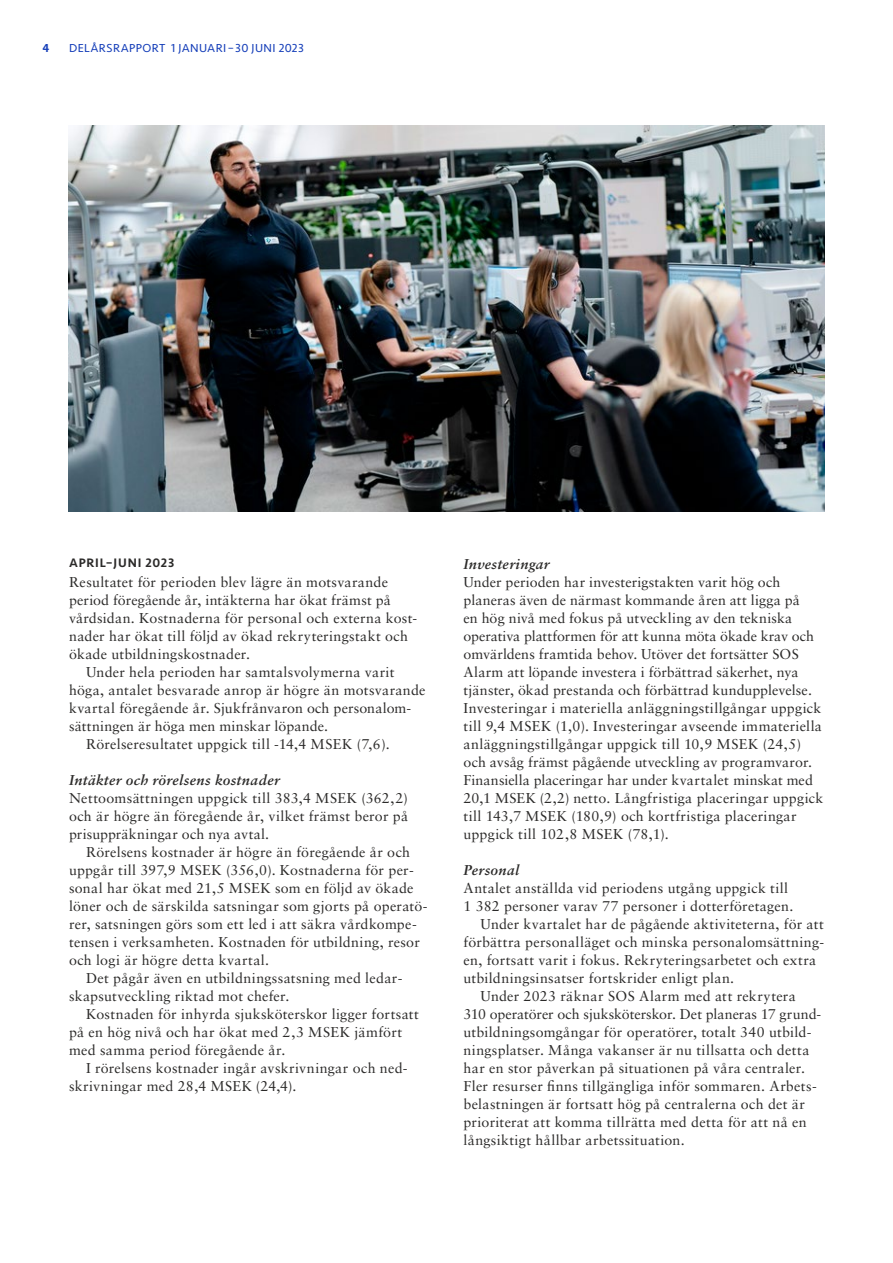
<style>
.page{position:relative;width:893px;height:1263px;background:#fff}
.page>*{position:absolute;margin:0;border:0;box-sizing:border-box;transform-origin:0 0}
.t1{font:14.25px/18px "Sabon LT Std";letter-spacing:.015em;color:#2b2a29;text-align:justify}
.t2{font:italic 700 14.25px "Sabon LT Std";letter-spacing:.025em;color:#2b2a29}
.t3{font:14.25px "Sabon LT Std";letter-spacing:-.005em;color:#2b2a29}
.t4{font:500 12.75px "Seravek";letter-spacing:.065em;color:#2b2a29}
.t5{font:12px "Seravek";letter-spacing:.035em;color:#163fb9}
.t6{font:500 12px "Seravek";color:#163fb9}
</style>
<div class="page">
<img style="left:68px;top:125px;width:757px;height:387px">
<p class="t6" style="left:43px;top:40px;width:8px">4</p>
<p class="t5" style="left:69px;top:40px;width:236px">DELÅRSRAPPORT 1 JANUARI–30 JUNI 2023</p>
<p class="t4" style="left:69px;top:555px;width:107px">APRIL–JUNI 2023</p>
<p class="t1" style="left:69px;top:573px;width:321px">Resultatet för perioden blev lägre än motsvarande</p>
<p class="t1" style="left:69px;top:591px;width:323px">period föregående år, intäkterna har ökat främst på</p>
<p class="t1" style="left:69px;top:609px;width:350px">vårdsidan. Kostnaderna för personal och externa kost-</p>
<p class="t1" style="left:69px;top:627px;width:341px">nader har ökat till följd av ökad rekryteringstakt och</p>
<p class="t1" style="left:69px;top:645px;width:183px">ökade utbildningskostnader.</p>
<p class="t1" style="left:86px;top:663px;width:310px">Under hela perioden har samtalsvolymerna varit</p>
<p class="t1" style="left:69px;top:681px;width:358px">höga, antalet besvarade anrop är högre än motsvarande</p>
<p class="t1" style="left:69px;top:699px;width:344px">kvartal föregående år. Sjukfrånvaron och personalom-</p>
<p class="t1" style="left:69px;top:717px;width:260px">sättningen är höga men minskar löpande.</p>
<p class="t1" style="left:86px;top:735px;width:305px">Rörelseresultatet uppgick till -14,4 MSEK (7,6).</p>
<p class="t2" style="left:69px;top:771px;width:212px">Intäkter och rörelsens kostnader</p>
<p class="t1" style="left:69px;top:789px;width:341px">Nettoomsättningen uppgick till 383,4 MSEK (362,2) och är högre än föregående år, vilket främst beror på prisuppräkningar och nya avtal.</p>
<p class="t1" style="left:86px;top:843px;width:326px">Rörelsens kostnader är högre än föregående år och</p>
<p class="t1" style="left:69px;top:861px;width:346px">uppgår till 397,9 MSEK (356,0). Kostnaderna för per-</p>
<p class="t1" style="left:69px;top:879px;width:346px">sonal har ökat med 21,5 MSEK som en följd av ökade</p>
<p class="t1" style="left:69px;top:897px;width:360px">löner och de särskilda satsningar som gjorts på operatö-</p>
<p class="t1" style="left:69px;top:915px;width:349px">rer, satsningen görs som ett led i att säkra vårdkompe-</p>
<p class="t1" style="left:69px;top:933px;width:352px">tensen i verksamheten. Kostnaden för utbildning, resor</p>
<p class="t1" style="left:69px;top:951px;width:202px">och logi är högre detta kvartal.</p>
<p class="t1" style="left:86px;top:969px;width:318px">Det pågår även en utbildningssatsning med ledar-</p>
<p class="t1" style="left:69px;top:987px;width:222px">skapsutveckling riktad mot chefer.</p>
<p class="t1" style="left:86px;top:1005px;width:334px">Kostnaden för inhyrda sjuksköterskor ligger fortsatt</p>
<p class="t1" style="left:69px;top:1023px;width:335px">på en hög nivå och har ökat med 2,3 MSEK jämfört</p>
<p class="t1" style="left:69px;top:1041px;width:218px">med samma period föregående år.</p>
<p class="t1" style="left:86px;top:1059px;width:323px">I rörelsens kostnader ingår avskrivningar och ned-</p>
<p class="t1" style="left:69px;top:1077px;width:229px">skrivningar med 28,4 MSEK (24,4).</p>
<p class="t2" style="left:463px;top:555px;width:87px">Investeringar</p>
<p class="t1" style="left:463px;top:572px;width:361px;text-align:left">Under perioden har investerigstakten varit hög och planeras även de närmast kommande åren att ligga på<br>en hög nivå med fokus på utveckling av den tekniska operativa plattformen för att kunna möta ökade krav och omvärldens framtida behov. Utöver det fortsätter SOS Alarm att löpande investera i förbättrad säkerhet, nya tjänster, ökad prestanda och förbättrad kundupplevelse.<br>Investeringar i materiella anläggningstillgångar uppgick till 9,4 MSEK (1,0). Investeringar avseende immateriella anläggningstillgångar uppgick till 10,9 MSEK (24,5) och avsåg främst pågående utveckling av programvaror.<br>Finansiella placeringar har under kvartalet minskat med 20,1 MSEK (2,2) netto. Långfristiga placeringar uppgick till 143,7 MSEK (180,9) och kortfristiga placeringar uppgick till 102,8 MSEK (78,1).</p>
<p class="t2" style="left:463px;top:861px;width:57px">Personal</p>
<p class="t1" style="left:463px;top:879px;width:326px">Antalet anställda vid periodens utgång uppgick till</p>
<p class="t1" style="left:463px;top:897px;width:331px">1 382 personer varav 77 personer i dotterföretagen.</p>
<p class="t1" style="left:480px;top:915px;width:345px">Under kvartalet har de pågående aktiviteterna, för att</p>
<p class="t1" style="left:463px;top:933px;width:362px">förbättra personalläget och minska personalomsättning-</p>
<p class="t1" style="left:463px;top:951px;width:354px">en, fortsatt varit i fokus. Rekryteringsarbetet och extra</p>
<p class="t1" style="left:463px;top:969px;width:272px">utbildningsinsatser fortskrider enligt plan.</p>
<p class="t1" style="left:480px;top:987px;width:317px">Under 2023 räknar SOS Alarm med att rekrytera</p>
<p class="t3" style="left:463px;top:1005px;width:358px">310 operatörer och sjuksköterskor. Det planeras 17 grund-</p>
<p class="t1" style="left:463px;top:1023px;width:350px">utbildningsomgångar för operatörer, totalt 340 utbild-</p>
<p class="t1" style="left:463px;top:1041px;width:347px">ningsplatser. Många vakanser är nu tillsatta och detta</p>
<p class="t1" style="left:463px;top:1059px;width:343px">har en stor påverkan på situationen på våra centraler.</p>
<p class="t1" style="left:463px;top:1077px;width:355px">Fler resurser finns tillgängliga inför sommaren. Arbets-</p>
<p class="t1" style="left:463px;top:1095px;width:343px">belastningen är fortsatt hög på centralerna och det är</p>
<p class="t1" style="left:463px;top:1113px;width:345px">prioriterat att komma tillrätta med detta för att nå en</p>
<p class="t1" style="left:463px;top:1131px;width:223px">långsiktigt hållbar arbetssituation.</p>
</div>
